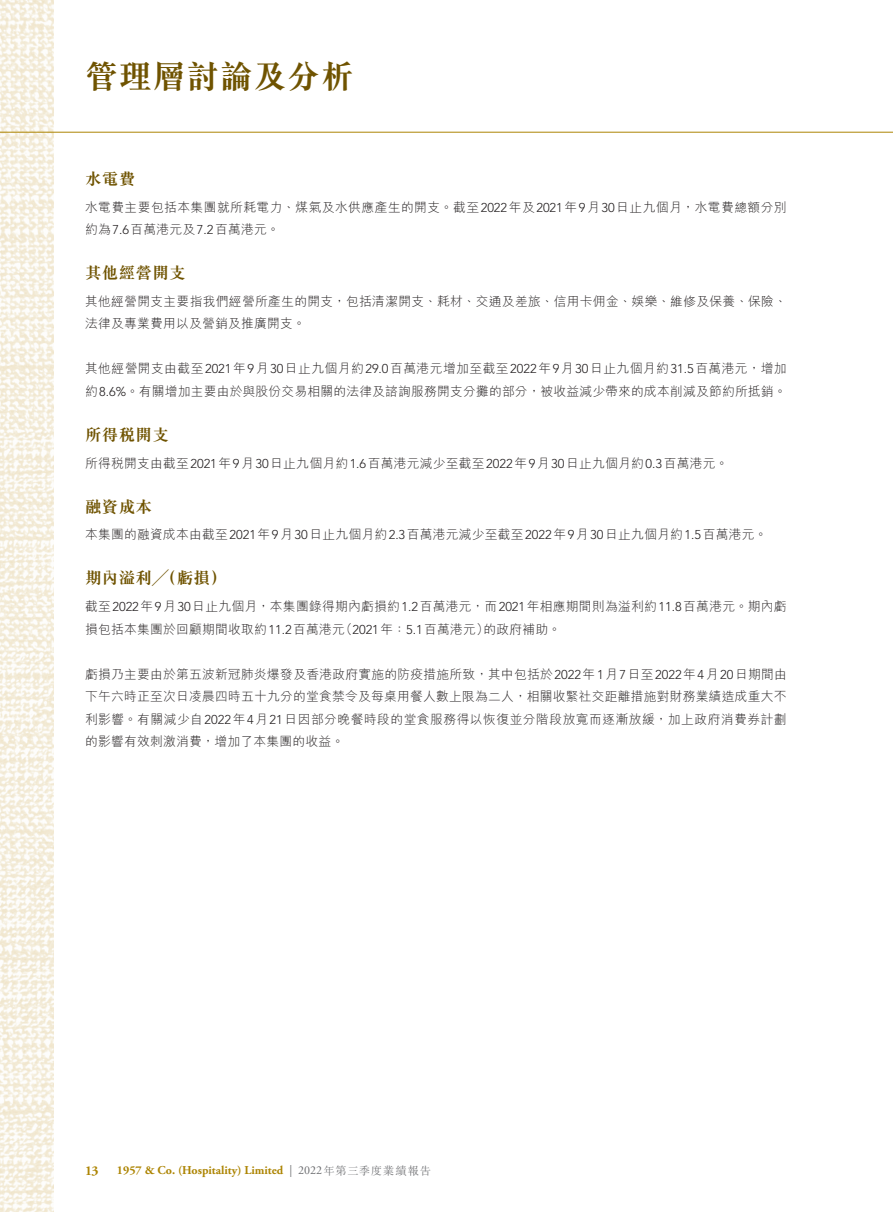
<style>
.page{position:relative;width:893px;height:1212px;background:#fff}
.page>*{position:absolute;margin:0;border:0;box-sizing:border-box;transform-origin:0 0}
.t1{font:700 33px "M Sung HK";letter-spacing:.02em;color:#6f5300}
._02_H2{font:700 16.5px "M Sung HK";letter-spacing:.02em;color:#6f5300}
.t2{font:700 13.5px "Adobe Garamond Pro";color:#ad8504}
._00_txt{font:300 12.75px/22.5px "M Hei HK";letter-spacing:.02em;color:#231f20}
.t3{font:700 12px "Adobe Garamond Pro";color:#ad8504}
.t4{font:12px "Adobe Garamond Pro";color:#6c6d70}
.t5{font:300 11.25px "M Sung HK";letter-spacing:.065em;color:#6c6d70}
.s1{font-family:"Avenir LT Std"}
.s2{font-family:"Adobe Garamond Pro";font-weight:400;font-size:12px}
</style>
<div class="page">
<img style="left:0;top:0;width:53px;height:1212px">
<hr style="left:0;top:132px;width:893px;height:1px;background:#ad8504">
<h1 class="t1" style="left:85px;top:61px;width:270px">管理層討論及分析</h1>
<p class="_02_H2" style="left:85px;top:170px;width:52px">水電費</p>
<p class="_00_txt" style="left:85px;top:195px;width:703px">水電費主要包括本集團就所耗電力、煤氣及水供應產生的開支。截至<span class="s1">2022</span>年及<span class="s1">2021</span>年<span class="s1">9</span>月<span class="s1">30</span>日止九個月，水電費總額分別約為<span class="s1">7.6</span>百萬港元及<span class="s1">7.2</span>百萬港元。</p>
<p class="_02_H2" style="left:85px;top:265px;width:102px">其他經營開支</p>
<p class="_00_txt" style="left:85px;top:290px;width:703px">其他經營開支主要指我們經營所產生的開支，包括清潔開支、耗材、交通及差旅、信用卡佣金、娛樂、維修及保養、保險、法律及專業費用以及營銷及推廣開支。</p>
<p class="_00_txt" style="left:85px;top:357px;width:703px">其他經營開支由截至<span class="s1">2021</span>年<span class="s1">9</span>月<span class="s1">30</span>日止九個月約<span class="s1">29.0</span>百萬港元增加至截至<span class="s1">2022</span>年<span class="s1">9</span>月<span class="s1">30</span>日止九個月約<span class="s1">31.5</span>百萬港元，增加約<span class="s1">8.6%</span>。有關增加主要由於與股份交易相關的法律及諮詢服務開支分攤的部分，被收益減少帶來的成本削減及節約所抵銷。</p>
<p class="_02_H2" style="left:85px;top:426px;width:85px">所得稅開支</p>
<p class="_00_txt" style="left:85px;top:451px;width:645px">所得稅開支由截至<span class="s1">2021</span>年<span class="s1">9</span>月<span class="s1">30</span>日止九個月約<span class="s1">1.6</span>百萬港元減少至截至<span class="s1">2022</span>年<span class="s1">9</span>月<span class="s1">30</span>日止九個月約<span class="s1">0.3</span>百萬港元。</p>
<p class="_02_H2" style="left:85px;top:498px;width:68px">融資成本</p>
<p class="_00_txt" style="left:85px;top:523px;width:684px">本集團的融資成本由截至<span class="s1">2021</span>年<span class="s1">9</span>月<span class="s1">30</span>日止九個月約<span class="s1">2.3</span>百萬港元減少至截至<span class="s1">2022</span>年<span class="s1">9</span>月<span class="s1">30</span>日止九個月約<span class="s1">1.5</span>百萬港元。</p>
<p class="_02_H2" style="left:85px;top:570px;width:143px">期內溢利╱（虧損(</p>
<p class="_00_txt" style="left:483px;top:595px;width:305px;text-indent:-398px">截至<span class="s1">2022</span>年<span class="s1">9</span>月<span class="s1">30</span>日止九個月，本集團錄得期內虧損約<span class="s1">1.2</span>百萬港元，而<span class="s1">2021</span>年相應期間則為溢利約<span class="s1">11.8</span>百萬港元。期內虧的政府補助。</p>
<p class="_00_txt" style="left:340px;top:617px;width:151px">（<span class="s1">2021</span>年：<span class="s1">5.1</span>百萬港元）</p>
<p class="_00_txt" style="left:85px;top:617px;width:261px">損包括本集團於回顧期間收取約<span class="s1">11.2</span>百萬港元</p>
<p class="_00_txt" style="left:85px;top:662px;width:703px;text-align:justify">虧損乃主要由於第五波新冠肺炎爆發及香港政府實施的防疫措施所致，其中包括於<span class="s1">2022</span>年<span class="s1">1</span>月<span class="s1">7</span>日至<span class="s1">2022</span>年<span class="s1">4</span>月<span class="s1">20</span>日期間由下午六時正至次日凌晨四時五十九分的堂食禁令及每桌用餐人數上限為二人，相關收緊社交距離措施對財務業績造成重大不利影響。有關減少自<span class="s1">2022</span>年<span class="s1">4</span>月<span class="s1">21</span>日因部分晚餐時段的堂食服務得以恢復並分階段放寬而逐漸放緩，加上政府消費券計劃的影響有效刺激消費，增加了本集團的收益。</p>
<p class="t2" style="left:85px;top:1163px;width:15px">13</p>
<p class="t5" style="left:298px;top:1162px;width:134px"><span class="s2">2022</span>年第三季度業績報告</p>
<p class="t4" style="left:289px;top:1163px;width:4px">|</p>
<p class="t3" style="left:117px;top:1163px;width:168px">1957 &amp; Co (. Hospitality) Limited</p>
</div>
